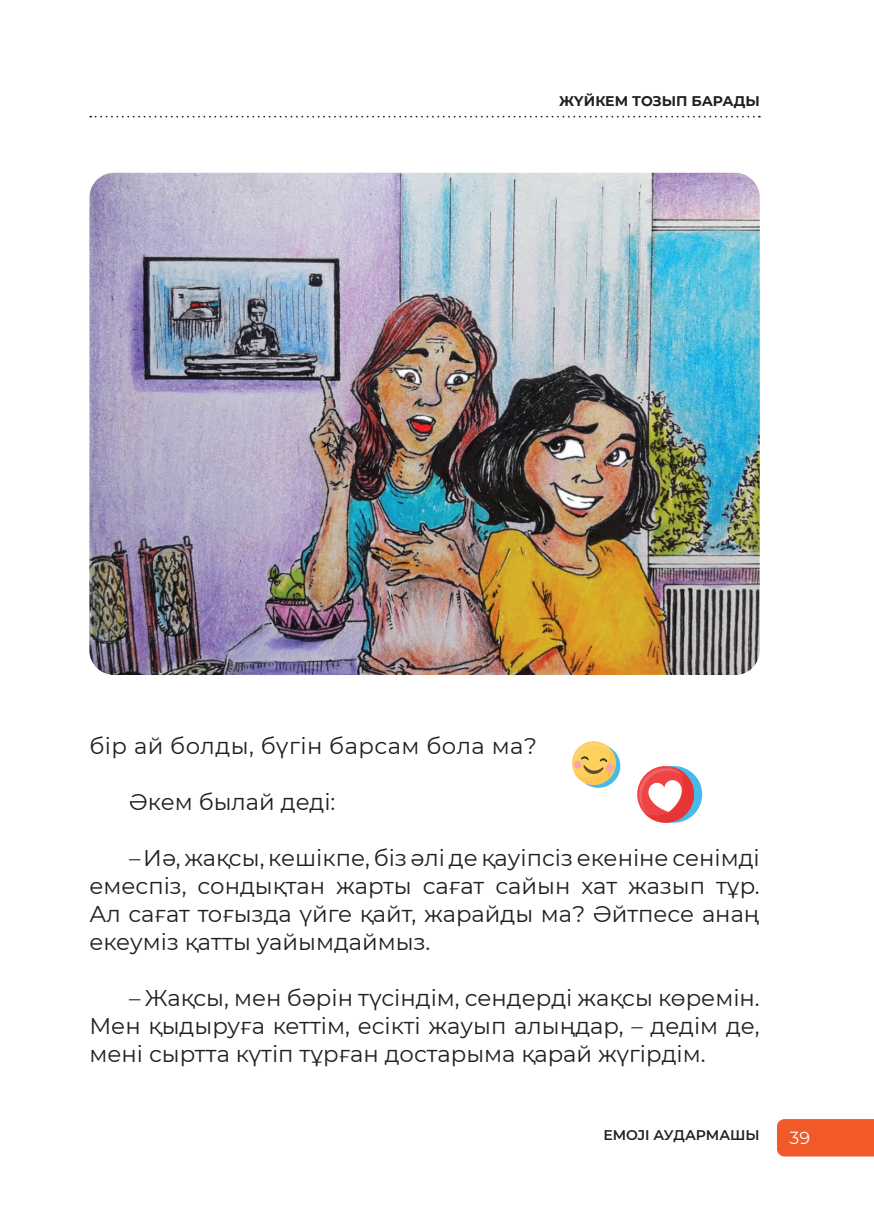
<style>
.page{position:relative;width:874px;height:1221px;background:#fff}
.page>*{position:absolute;margin:0;border:0;box-sizing:border-box;transform-origin:0 0}
.t1{font:22.75px/28px "Montserrat";color:#231f20;text-align:justify}
.t2{font:22.75px "Montserrat";letter-spacing:.02em;color:#231f20}
.t3{font:17.5px "Montserrat";color:#fff}
.t4{font:700 14px "Montserrat";letter-spacing:-.005em;color:#231f20}
.t5{font:600 14px "Montserrat";color:#231f20}
</style>
<div class="page">
<div style="left:777px;top:1119px;width:96px;height:37px;background:#f15929"></div>
<img style="left:89px;top:173px;width:670px;height:502px">
<svg style="left:90px;top:116px;width:669px;height:1px"></svg>
<div style="left:645px;top:766px;width:56px;height:56px;background:#48baea;border-radius:50%"></div>
<div style="left:576px;top:744px;width:44px;height:43px;background:#48baea;border-radius:50%"></div>
<svg style="left:572px;top:741px;width:44px;height:45px"></svg>
<div style="left:573px;top:760px;width:8px;height:8px;background:#f6a5ab;border-radius:50%"></div>
<svg style="left:605px;top:763px;width:8px;height:9px"></svg>
<svg style="left:637px;top:766px;width:59px;height:57px"></svg>
<p class="t4" style="left:559px;top:91px;width:202px">ЖҮЙКЕМ ТОЗЫП БАРАДЫ</p>
<p class="t2" style="left:89px;top:730px;width:449px">бір ай болды, бүгін барсам бола ма?</p>
<p class="t1" style="left:129px;top:787px;width:208px">Әкем былай деді:</p>
<p class="t1" style="left:89px;top:843px;width:671px;text-indent:40px">– Иә, жақсы, кешікпе, біз әлі де қауіпсіз екеніне сенімді емеспіз, сондықтан жарты сағат сайын хат жазып тұр.<br>Ал сағат тоғызда үйге қайт, жарайды ма? Әйтпесе анаң екеуміз қатты уайымдаймыз.</p>
<p class="t1" style="left:89px;top:983px;width:671px;text-indent:40px">– Жақсы, мен бәрін түсіндім, сендерді жақсы көремін.<br>Мен қыдыруға кеттім, есікті жауып алыңдар, – дедім де, мені сыртта күтіп тұрған достарыма қарай жүгірдім.</p>
<p class="t5" style="left:603px;top:1125px;width:158px">ЕMOJI АУДАРМАШЫ</p>
<p class="t3" style="left:789px;top:1125px;width:22px">39</p>
</div>
